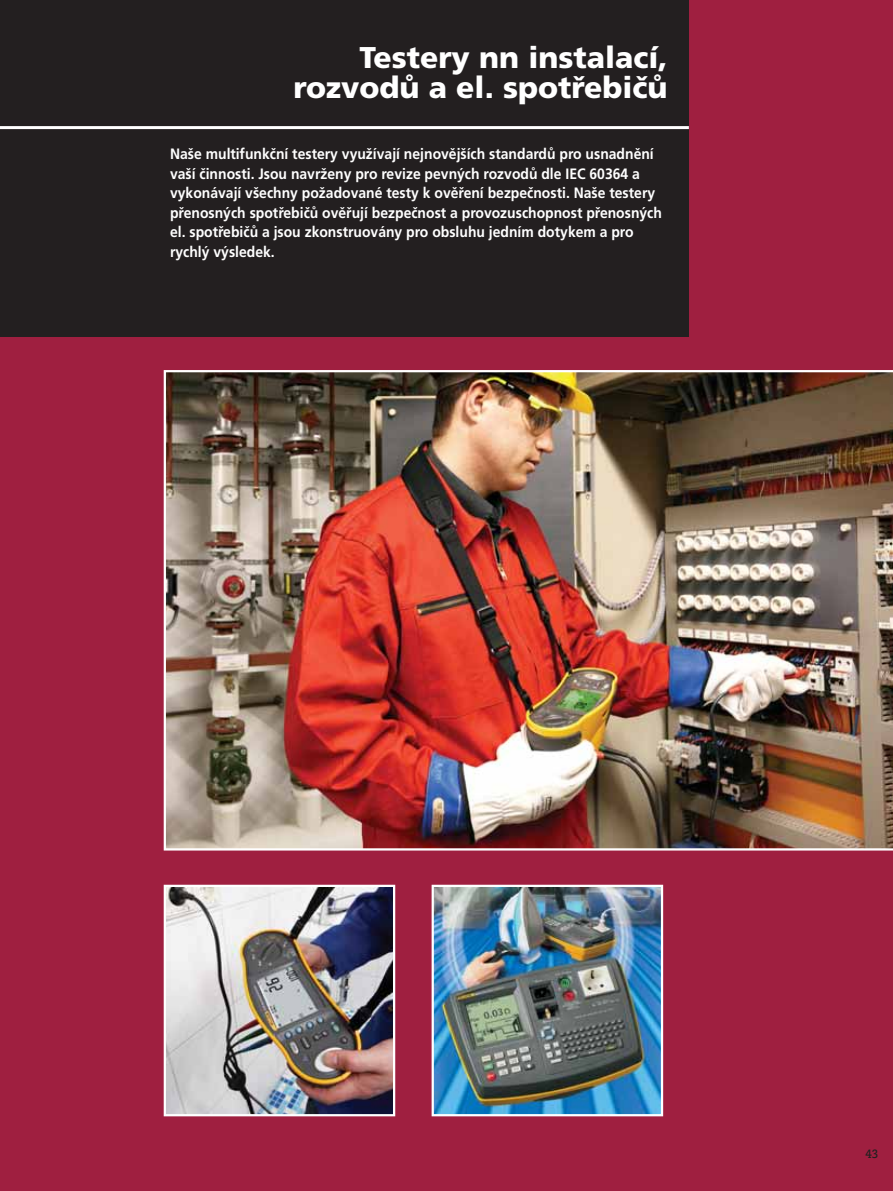
<style>
.page{position:relative;width:893px;height:1191px;background:#fff}
.page>*{position:absolute;margin:0;border:0;box-sizing:border-box;transform-origin:0 0}
.t1{font:900 30px/30px "Frutiger LT Pro";color:#fff;text-align:right}
.t2{font:700 15px/19.5px "Frutiger LT Pro";color:#fff;scale:.93 1}
.t3{font:700 12px "Caecilia LT Std";color:#231f20;scale:.9 1}
</style>
<div class="page">
<div style="left:0;top:0;width:893px;height:1190px;background:#9f1f40"></div>
<img style="left:164px;top:370px;width:729px;height:480px">
<img style="left:167px;top:887px;width:225px;height:226px">
<div style="left:164px;top:884px;width:231px;height:232px;border:2px solid #fff"></div>
<img style="left:435px;top:887px;width:225px;height:226px">
<div style="left:432px;top:884px;width:231px;height:232px;border:2px solid #fff"></div>
<div style="left:0;top:0;width:689px;height:336px;background:#231f20"></div>
<hr style="left:0;top:126px;width:689px;height:3px;background:#fff">
<h1 class="t1" style="left:293px;top:46px;width:376px">Testery nn instalací, rozvodů a el. spotřebičů</h1>
<p class="t2" style="left:170px;top:146px;width:530px">Naše multifunkční testery využívají nejnovějších standardů pro usnadnění vaší činnosti. Jsou navrženy pro revize pevných rozvodů dle IEC 60364 a vykonávají všechny požadované testy k ověření bezpečnosti. Naše testery přenosných spotřebičů ověřují bezpečnost a provozuschopnost přenosných el. spotřebičů a jsou zkonstruovány pro obsluhu jedním dotykem a pro rychlý výsledek.</p>
<p class="t3" style="left:865px;top:1146px;width:16px">43</p>
</div>
